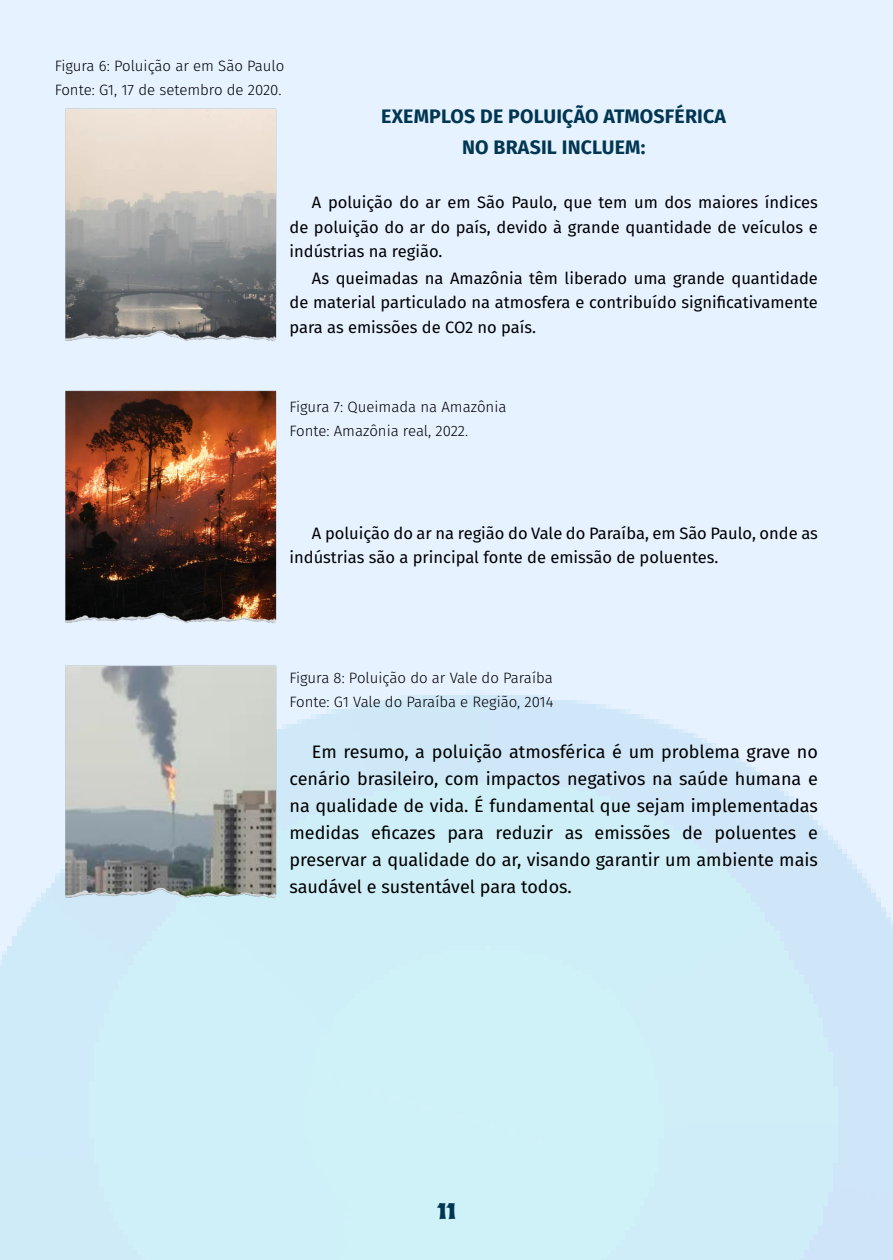
<style>
.page{position:relative;width:893px;height:1260px;background:#fff}
.page>*{position:absolute;margin:0;border:0;box-sizing:border-box;transform-origin:0 0}
.t1{font:22.5px "Spicy Rice";color:#003652}
.t2{font:700 19.5px/30.8px "Fira Sans";letter-spacing:.01em;color:#003652;text-align:center}
.t3{font:18px/27px "Fira Sans";color:#000;text-align:justify}
.t4{font:16.5px/24.8px "Fira Sans";color:#000;text-align:justify}
.t5{font:300 15px/24px "Fira Sans";color:#000}
</style>
<div class="page">
<div style="left:0;top:0;width:892px;height:1260px;background:linear-gradient(to bottom,#edf3ff,#ccedf7)"></div>
<img style="left:57px;top:387px;width:225px;height:238px">
<img style="left:57px;top:662px;width:225px;height:238px">
<img style="left:57px;top:105px;width:225px;height:238px">
<p class="t5" style="left:55px;top:54px;width:231px">Figura 6: Poluição ar em São Paulo<br>Fonte: G1, 17 de setembro de 2020.</p>
<p class="t2" style="left:381px;top:100px;width:346px">EXEMPLOS DE POLUIÇÃO ATMOSFÉRICA<br>NO BRASIL INCLUEM:</p>
<p class="t4" style="left:289px;top:189px;width:530px;text-indent:23px">A poluição do ar em São Paulo, que tem um dos maiores índices de poluição do ar do país, devido à grande quantidade de veículos e indústrias na região.</p>
<p class="t4" style="left:289px;top:265px;width:530px;text-indent:23px">As queimadas na Amazônia têm liberado uma grande quantidade de material particulado na atmosfera e contribuído significativamente para as emissões de CO2 no país.</p>
<p class="t5" style="left:289px;top:394px;width:218px">Figura 7: Queimada na Amazônia<br>Fonte: Amazônia real, 2022.</p>
<p class="t4" style="left:289px;top:520px;width:530px;text-indent:23px">A poluição do ar na região do Vale do Paraíba, em São Paulo, onde as indústrias são a principal fonte de emissão de poluentes.</p>
<p class="t5" style="left:289px;top:665px;width:265px">Figura 8: Poluição do ar Vale do Paraíba<br>Fonte: G1 Vale do Paraíba e Região, 2014</p>
<p class="t3" style="left:289px;top:738px;width:530px;text-indent:22px">Em resumo, a poluição atmosférica é um problema grave no cenário brasileiro, com impactos negativos na saúde humana e na qualidade de vida. É fundamental que sejam implementadas medidas eficazes para reduzir as emissões de poluentes e preservar a qualidade do ar, visando garantir um ambiente mais saudável e sustentável para todos.</p>
<h1 class="t1" style="left:437px;top:1196px;width:20px">11</h1>
</div>
